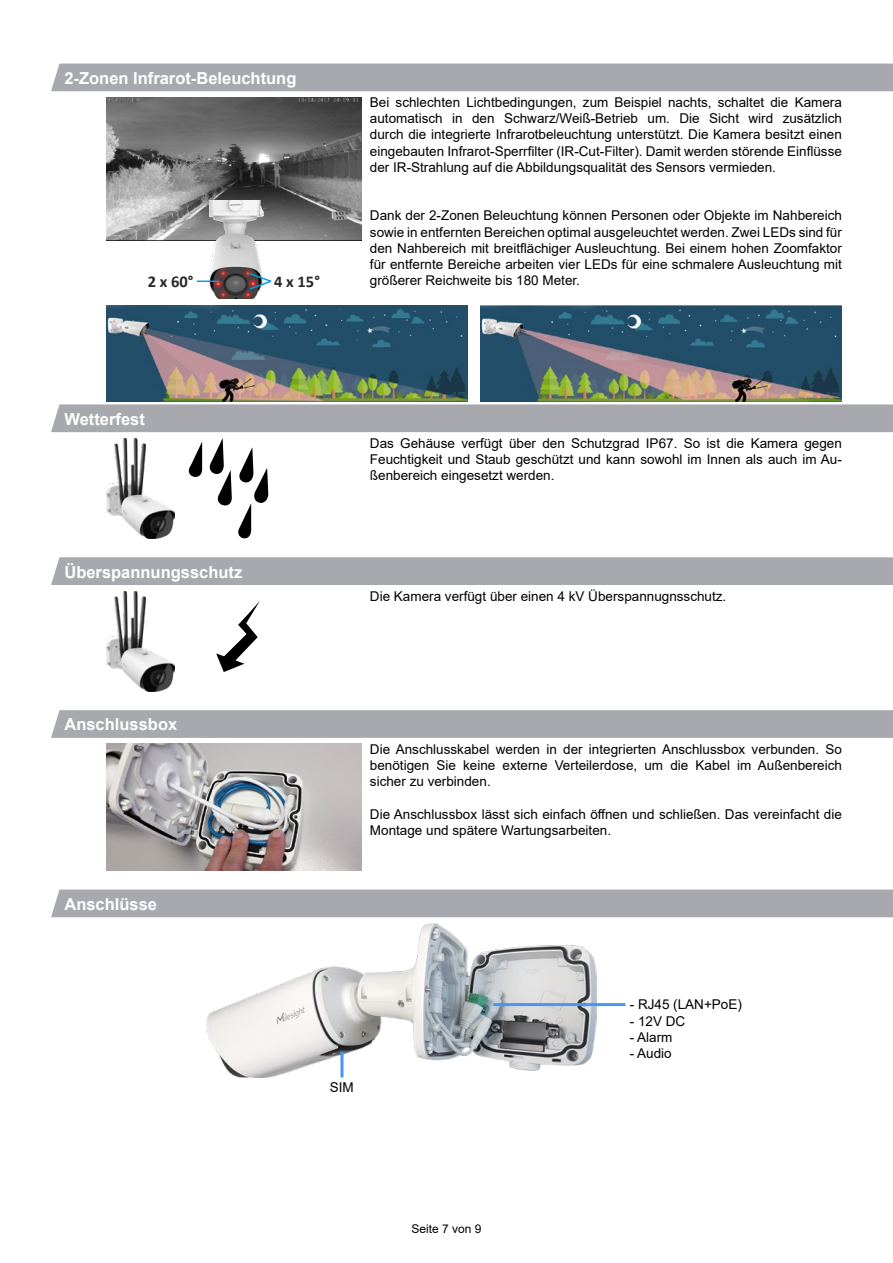
<style>
.page{position:relative;width:893px;height:1263px;background:#fff}
.page>*{position:absolute;margin:0;border:0;box-sizing:border-box;transform-origin:0 0}
.t1{font:700 16.5px "Arial";color:#fff}
.t2{font:700 16.5px "Calibri";color:#282828}
.t3{font:13.5px/16.2px "Arial";color:#000;text-align:justify}
.t4{font:12px "Arial";color:#000}
</style>
<div class="page">
<div style="left:51px;top:64px;width:842px;height:27px;background:#a8a9af"></div>
<img style="left:106px;top:97px;width:255px;height:144px">
<img style="left:210px;top:201px;width:54px;height:97px">
<svg style="left:197px;top:281px;width:22px;height:1px"></svg>
<svg style="left:248px;top:272px;width:24px;height:19px"></svg>
<img style="left:106px;top:305px;width:362px;height:96px">
<img style="left:481px;top:305px;width:361px;height:96px">
<div style="left:51px;top:404px;width:842px;height:28px;background:#a8a9af"></div>
<img style="left:106px;top:438px;width:68px;height:100px">
<svg style="left:188px;top:438px;width:80px;height:101px"></svg>
<div style="left:51px;top:557px;width:842px;height:28px;background:#a8a9af"></div>
<svg style="left:216px;top:601px;width:44px;height:71px"></svg>
<img style="left:106px;top:591px;width:68px;height:100px">
<svg style="left:51px;top:710px;width:842px;height:28px;background:#a9aab0"></svg>
<img style="left:106px;top:744px;width:255px;height:127px">
<div style="left:51px;top:889px;width:842px;height:28px;background:#a8a9af"></div>
<img style="left:206px;top:923px;width:390px;height:154px">
<hr style="left:340px;top:1052px;width:3px;height:25px;background:#4596f5">
<hr style="left:493px;top:1003px;width:132px;height:3px;background:#4596f5">
<p class="t1" style="left:64px;top:66px;width:233px">2-Zonen Infrarot-Beleuchtung</p>
<p class="t2" style="left:148px;top:270px;width:47px">2 x 60°</p>
<p class="t2" style="left:274px;top:270px;width:47px">4 x 15°</p>
<p class="t3" style="left:370px;top:94px;width:473px">Bei schlechten Lichtbedingungen, zum Beispiel nachts, schaltet die Kamera automatisch in den Schwarz/Weiß-Betrieb um. Die Sicht wird zusätzlich durch die integrierte Infrarotbeleuchtung unterstützt. Die Kamera besitzt einen eingebauten Infrarot-Sperrfilter (IR-Cut-Filter). Damit werden störende Einflüsse der IR-Strahlung auf die Abbildungsqualität des Sensors vermieden.</p>
<p class="t3" style="left:370px;top:208px;width:473px">Dank der 2-Zonen Beleuchtung können Personen oder Objekte im Nahbereich sowie in entfernten Bereichen optimal ausgeleuchtet werden. Zwei LEDs sind für den Nahbereich mit breitflächiger Ausleuchtung. Bei einem hohen Zoomfaktor für entfernte Bereiche arbeiten vier LEDs für eine schmalere Ausleuchtung mit größerer Reichweite bis 180 Meter.</p>
<p class="t1" style="left:64px;top:407px;width:82px">Wetterfest</p>
<p class="t1" style="left:64px;top:560px;width:179px">Überspannungsschutz</p>
<p class="t1" style="left:64px;top:713px;width:114px">Anschlussbox</p>
<p class="t1" style="left:64px;top:892px;width:94px">Anschlüsse</p>
<p class="t3" style="left:370px;top:435px;width:473px">Das Gehäuse verfügt über den Schutzgrad IP67. So ist die Kamera gegen Feuchtigkeit und Staub geschützt und kann sowohl im Innen als auch im Au&shy;ßenbereich eingesetzt werden.</p>
<p class="t3" style="left:370px;top:588px;width:358px">Die Kamera verfügt über einen 4 kV Überspannugnsschutz.</p>
<p class="t3" style="left:370px;top:741px;width:473px">Die Anschlusskabel werden in der integrierten Anschlussbox verbunden. So benötigen Sie keine externe Verteilerdose, um die Kabel im Außenbereich sicher zu verbinden.</p>
<p class="t3" style="left:370px;top:805px;width:473px">Die Anschlussbox lässt sich einfach öffnen und schließen. Das vereinfacht die<br>Montage und spätere Wartungsarbeiten.</p>
<p class="t3" style="left:330px;top:1078px;width:26px">SIM</p>
<p class="t3" style="left:630px;top:996px;width:114px">- RJ45 (LAN+PoE)</p>
<p class="t3" style="left:630px;top:1013px;width:57px">- 12V DC</p>
<p class="t3" style="left:630px;top:1029px;width:44px">- Alarm</p>
<p class="t3" style="left:630px;top:1045px;width:44px">- Audio</p>
<p class="t4" style="left:411px;top:1220px;width:72px">Seite 7 von 9</p>
</div>
